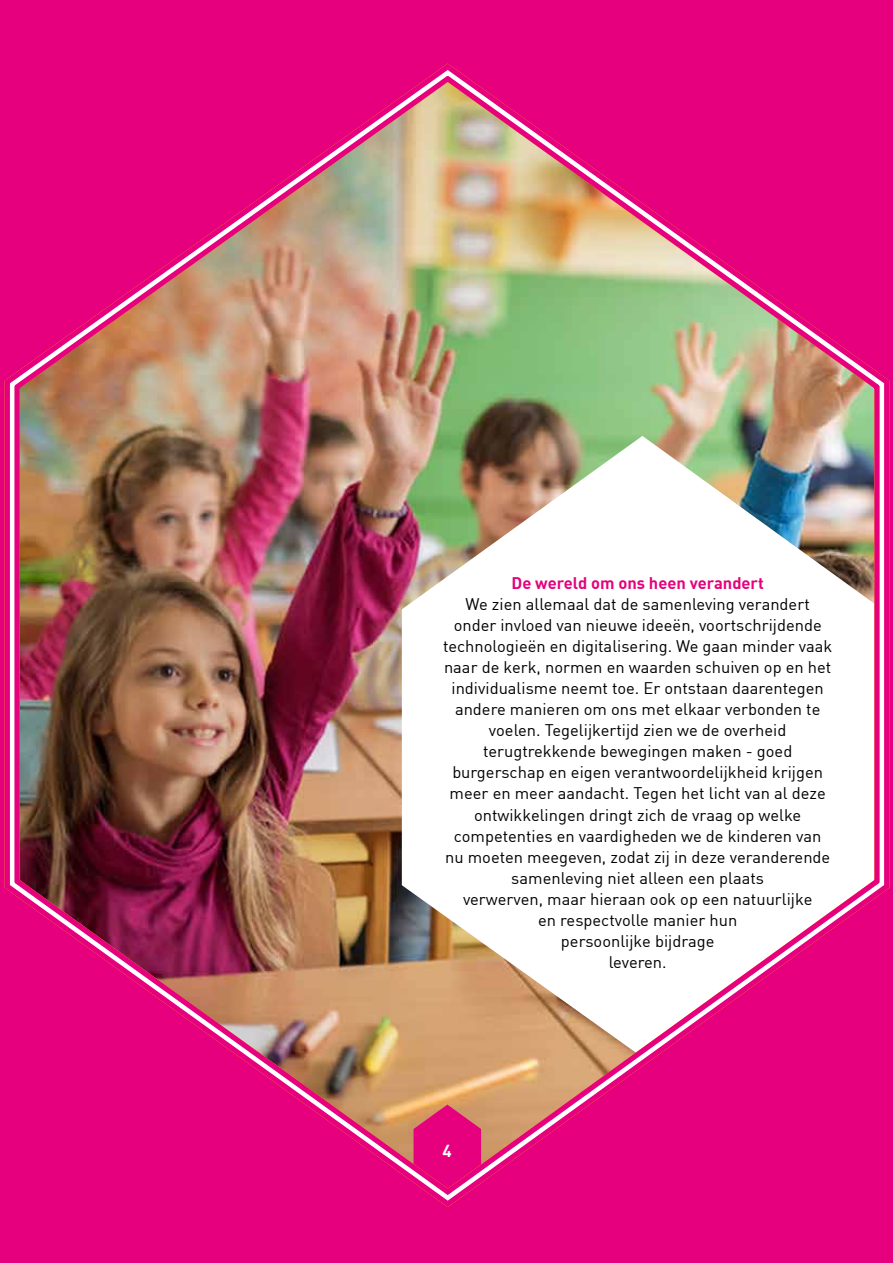
<style>
.page{position:relative;width:893px;height:1263px;background:#e6007d}
.page>*{position:absolute;margin:0;border:0;box-sizing:border-box;transform-origin:0 0}
.t1{font:700 16.95px "DIN";color:#fff}
.t2{font:16.5px/21px "DIN";color:#000;text-align:center}
.t3{font:700 16.5px "DIN";color:#e6007d}
</style>
<div class="page">
<img style="left:6px;top:67px;width:880px;height:1136px">
<p class="t3" style="left:511px;top:573px;width:254px">De wereld om ons heen verandert</p>
<p class="t2" style="left:443px;top:594px;width:391px">We zien allemaal dat de samenleving verandert onder invloed van nieuwe ideeën, voortschrijdende technologieën en digitalisering. We gaan minder vaak naar de kerk, normen en waarden schuiven op en het individualisme neemt toe. Er ontstaan daarentegen andere manieren om ons met elkaar verbonden te voelen. Tegelijkertijd zien we de overheid terugtrekkende bewegingen maken - goed burgerschap en eigen verantwoordelijkheid krijgen meer en meer aandacht. Tegen het licht van al deze ontwikkelingen dringt zich de vraag op welke competenties en vaardigheden we de kinderen van nu moeten meegeven, zodat zij in deze veranderende samenleving niet alleen een plaats<br>verwerven, maar hieraan ook op een natuurlijke<br>en respectvolle manier hun<br>persoonlijke bijdrage<br>leveren.</p>
<p class="t1" style="left:442px;top:1140px;width:11px">4</p>
</div>
